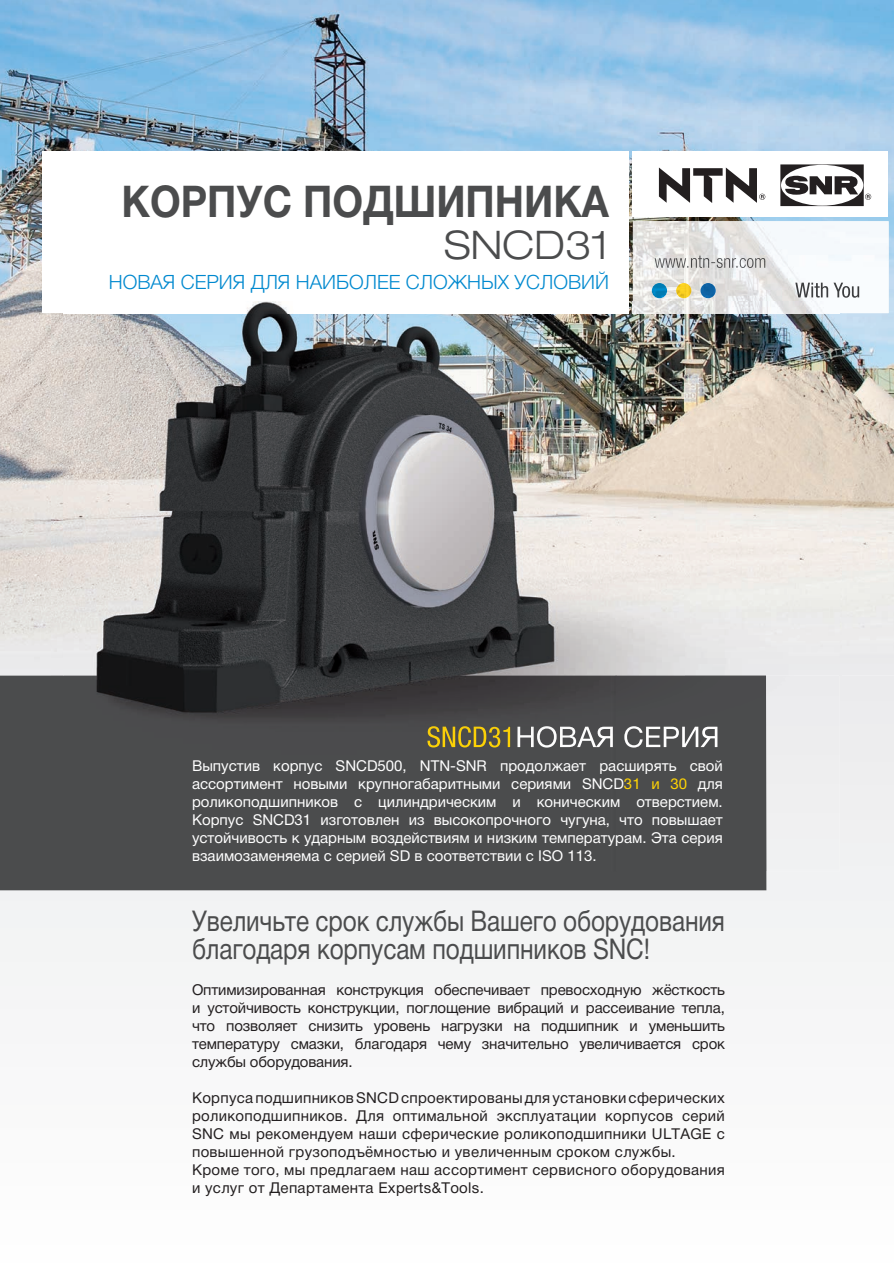
<style>
.page{position:relative;width:894px;height:1263px;background:#fff}
.page>*{position:absolute;margin:0;border:0;box-sizing:border-box;transform-origin:0 0}
.t1{font:700 43.8px "Helvetica Neue LTCYR";color:#4b4c4d;scale:.9 1}
.t2{font:300 expanded 39.45px "Helvetica Neue";color:#4b4c4d}
.t3{font:28.65px/27.9px "Helvetica Neue LTCYR";letter-spacing:-.005em;color:#4b4c4d;scale:.85 1}
.t4{font:300 19.8px "Helvetica Neue LTCYR";color:#0089cf}
.t5{font:15px/18px "Helvetica Neue LTCYR";letter-spacing:.02em;color:#231f20;text-align:justify}
.t6{font:15px/18px "Helvetica Neue LTCYR";color:#fff;text-align:justify}
.s1{color:#fed304}
</style>
<div class="page">
<div style="left:0;top:676px;width:893px;height:310px;background:#f3f4f4"></div>
<img style="left:0;top:0;width:683px;height:156px">
<img style="left:683px;top:0;width:210px;height:260px">
<img style="left:0;top:156px;width:52px;height:520px">
<img style="left:629px;top:156px;width:55px;height:145px">
<img style="left:841px;top:260px;width:52px;height:416px">
<img style="left:52px;top:313px;width:11px;height:363px">
<img style="left:684px;top:313px;width:157px;height:363px">
<div style="left:632px;top:152px;width:255px;height:65px;background:#fff"></div>
<img style="left:633px;top:221px;width:255px;height:92px">
<img style="left:795px;top:283px;width:64px;height:15px">
<img style="left:654px;top:256px;width:111px;height:12px">
<img style="left:651px;top:283px;width:16px;height:15px;border-radius:8px">
<img style="left:676px;top:283px;width:15px;height:15px;border-radius:8px">
<img style="left:700px;top:283px;width:15px;height:15px;border-radius:8px">
<svg style="left:659px;top:168px;width:106px;height:35px"></svg>
<svg style="left:780px;top:164px;width:91px;height:42px"></svg>
<div style="left:42px;top:152px;width:586px;height:161px;background:#fff"></div>
<div style="left:0;top:676px;width:766px;height:214px;background:#4b4c4d"></div>
<img style="left:96px;top:676px;width:743px;height:195px">
<img style="left:63px;top:313px;width:310px;height:309px">
<img style="left:373px;top:301px;width:311px;height:321px">
<img style="left:63px;top:622px;width:621px;height:54px">
<img style="left:633px;top:301px;width:206px;height:12px">
<img style="left:247px;top:301px;width:381px;height:12px">
<img style="left:427px;top:726px;width:83px;height:22px">
<img style="left:517px;top:726px;width:200px;height:22px">
<h1 class="t1" style="left:122px;top:177px;width:543px">КОРПУС ПОДШИПНИКА</h1>
<h2 class="t2" style="left:444px;top:221px;width:166px">SNCD31</h2>
<h3 class="t4" style="left:109px;top:271px;width:501px">НОВАЯ СЕРИЯ ДЛЯ НАИБОЛЕЕ СЛОЖНЫХ УСЛОВИЙ</h3>
<p class="t6" style="left:192px;top:757px;width:532px">Выпустив корпус SNCD500, NTN-SNR продолжает расширять свой ассортимент новыми крупногабаритными сериями SNCD<span class="s1">31 и 30</span> для роликоподшипников с цилиндрическим и коническим отверстием.<br>Корпус SNCD31 изготовлен из высокопрочного чугуна, что повышает устойчивость к ударным воздействиям и низким температурам. Эта серия взаимозаменяема с серией SD в соответствии с ISO 113.</p>
<h3 class="t3" style="left:192px;top:907px;width:628px">Увеличьте срок службы Вашего оборудования благодаря корпусам подшипников SNC!</h3>
<p class="t5" style="left:192px;top:981px;width:534px">Оптимизированная конструкция обеспечивает превосходную жёсткость и устойчивость конструкции, поглощение вибраций и рассеивание тепла, что позволяет снизить уровень нагрузки на подшипник и уменьшить температуру смазки, благодаря чему значительно увеличивается срок службы оборудования.</p>
<p class="t5" style="left:192px;top:1089px;width:534px;text-align:left">Корпуса подшипников SNCD спроектированы для установки сферических роликоподшипников. Для оптимальной эксплуатации корпусов серий SNC мы рекомендуем наши сферические роликоподшипники ULTAGE с повышенной грузоподъёмностью и увеличенным сроком службы.<br>Кроме того, мы предлагаем наш ассортимент сервисного оборудования и услуг от Департамента Experts&amp;Tools.</p>
</div>
